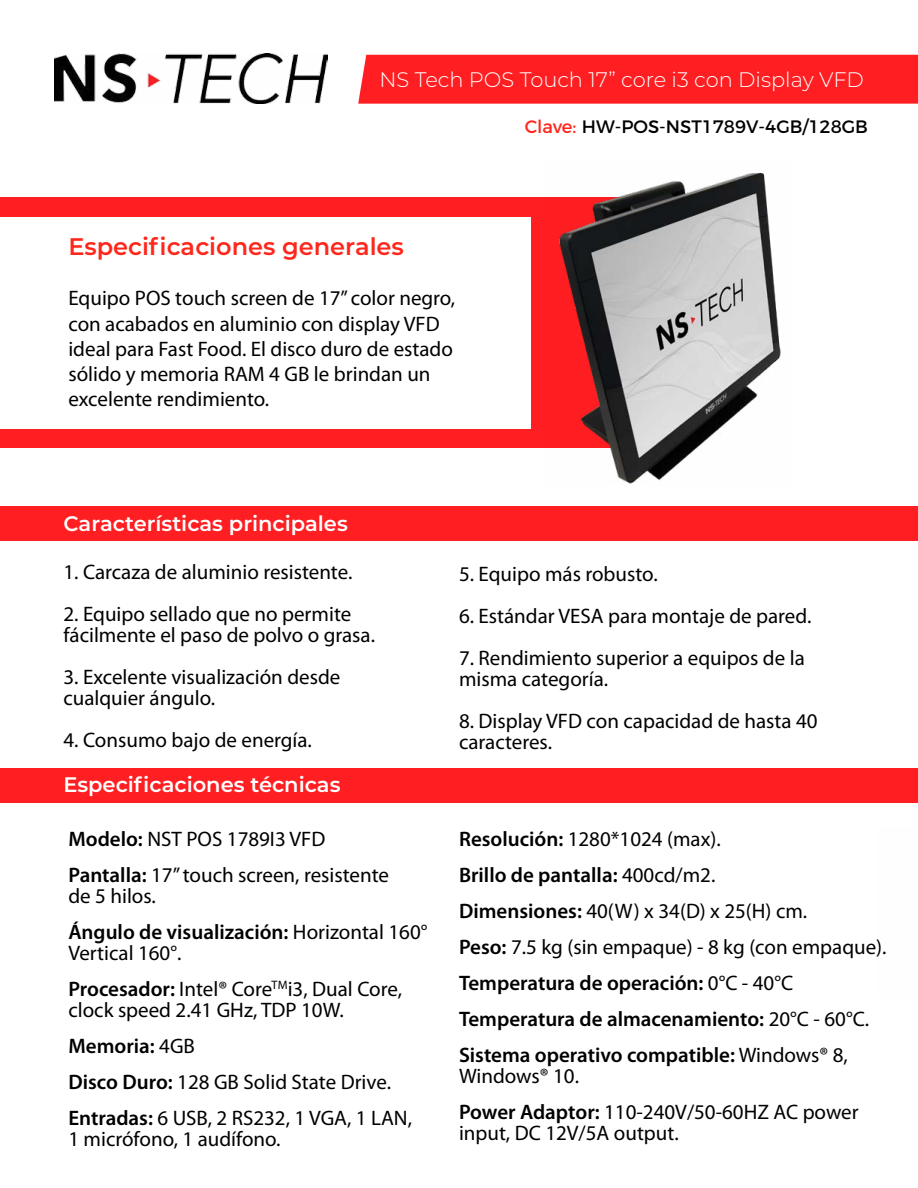
<style>
.page{position:relative;width:918px;height:1188px;background:#fff}
.page>*{position:absolute;margin:0;border:0;box-sizing:border-box;transform-origin:0 0}
.t1{font:600 24px "Montserrat";color:#ff271b}
.t2{font:21px/36px "Myriad Pro";color:#000}
.t3{font:600 21px/36px "Myriad Pro";color:#000}
.t4{font:600 21px "Montserrat";color:#fff}
.t5{font:300 21px "Montserrat";color:#fff}
.t6{font:18px "Montserrat";color:#000}
.s1{color:#ff271b}
.s2{font-weight:600}
.s3{font-weight:400}
</style>
<div class="page">
<div style="left:0;top:197px;width:666px;height:250px;background:#ff1e21"></div>
<div style="left:0;top:217px;width:531px;height:212px;background:#fff"></div>
<img style="left:54px;top:54px;width:274px;height:49px">
<div style="left:358px;top:55px;width:560px;height:49px;background:#ff1e21"></div>
<img style="left:543px;top:172px;width:238px;height:312px">
<div style="left:0;top:506px;width:917px;height:34px;background:#ff1e21"></div>
<div style="left:0;top:769px;width:917px;height:34px;background:#ff1e21"></div>
<p class="t5" style="left:379px;top:65px;width:486px">NS Tech POS Touch 17” core i3 con Display VFD</p>
<p class="t6" style="left:525px;top:112px;width:345px"><span class="s1">Clave:</span> HW-POS-NST1789V-4GB/128GB</p>
<p class="t1" style="left:68px;top:229px;width:337px">Especificaciones generales</p>
<p class="t2" style="left:68px;top:285px;width:388px;line-height:25.2px">Equipo POS touch screen de 17” color negro, con acabados en aluminio con display VFD ideal para Fast Food. El disco duro de estado sólido y memoria RAM 4 GB le brindan un excelente rendimiento.</p>
<p class="t4" style="left:63px;top:509px;width:286px">Características principales</p>
<p class="t2" style="left:63px;top:553px;width:290px">1. Carcaza de aluminio resistente.</p>
<p class="t2" style="left:63px;top:603px;width:313px;line-height:21px">2. Equipo sellado que no permite fácilmente el paso de polvo o grasa.</p>
<p class="t2" style="left:63px;top:666px;width:278px;line-height:21px">3. Excelente visualización desde cualquier ángulo.</p>
<p class="t2" style="left:63px;top:721px;width:250px">4. Consumo bajo de energía.</p>
<p class="t4" style="left:63px;top:770px;width:279px">Especificaciones técnicas</p>
<p class="t2" style="left:68px;top:820px;width:322px"><span class="s2">Modelo:</span> NST POS 1789I3 VFD<br><span class="s2">Pantalla:</span> 17” touch screen, resistente</p>
<p class="t2" style="left:68px;top:877px;width:361px">de 5 hilos.<br><span class="s2">Ángulo de visualización:</span> Horizontal 160°</p>
<p class="t2" style="left:68px;top:934px;width:335px">Vertical 160°.<br><span class="s2">Procesador:</span> Intel® Core<sup>TM</sup>i3, Dual Core,</p>
<p class="t2" style="left:68px;top:991px;width:345px">clock speed 2.41 GHz, TDP 10W.<br><span class="s2">Memoria:</span> 4GB<br><span class="s2">Disco Duro:</span> 128 GB Solid State Drive.<br><span class="s2">Entradas:</span> 6 USB, 2 RS232, 1 VGA, 1 LAN,</p>
<p class="t2" style="left:68px;top:1120px;width:214px">1 micrófono, 1 audífono.</p>
<p class="t2" style="left:459px;top:556px;width:200px">5. Equipo más robusto.</p>
<p class="t2" style="left:459px;top:598px;width:354px">6. Estándar VESA para montaje de pared.</p>
<p class="t2" style="left:459px;top:648px;width:347px;line-height:21px">7. Rendimiento superior a equipos de la misma categoría.</p>
<p class="t2" style="left:459px;top:711px;width:360px;line-height:21px">8. Display VFD con capacidad de hasta 40 caracteres.</p>
<p class="t3" style="left:459px;top:820px;width:429px">Resolución: <span class="s3">1280*1024 (max).<br></span>Brillo de pantalla: <span class="s3">400cd/m2.<br></span>Dimensiones: <span class="s3">40(W) x 34(D) x 25(H) cm.<br></span>Peso: <span class="s3">7.5 kg (sin empaque) - 8 kg (con empaque).<br></span>Temperatura de operación: <span class="s3">0°C - 40°C </span>Temperatura de almacenamiento: <span class="s3">20°C - 60°C.<br></span>Sistema operativo compatible: <span class="s3">Windows® 8,</span></p>
<p class="t2" style="left:459px;top:1057px;width:401px">Windows® 10.<br><span class="s2">Power Adaptor:</span> 110-240V/50-60HZ AC power</p>
<p class="t2" style="left:459px;top:1114px;width:221px">input, DC 12V/5A output.</p>
</div>
